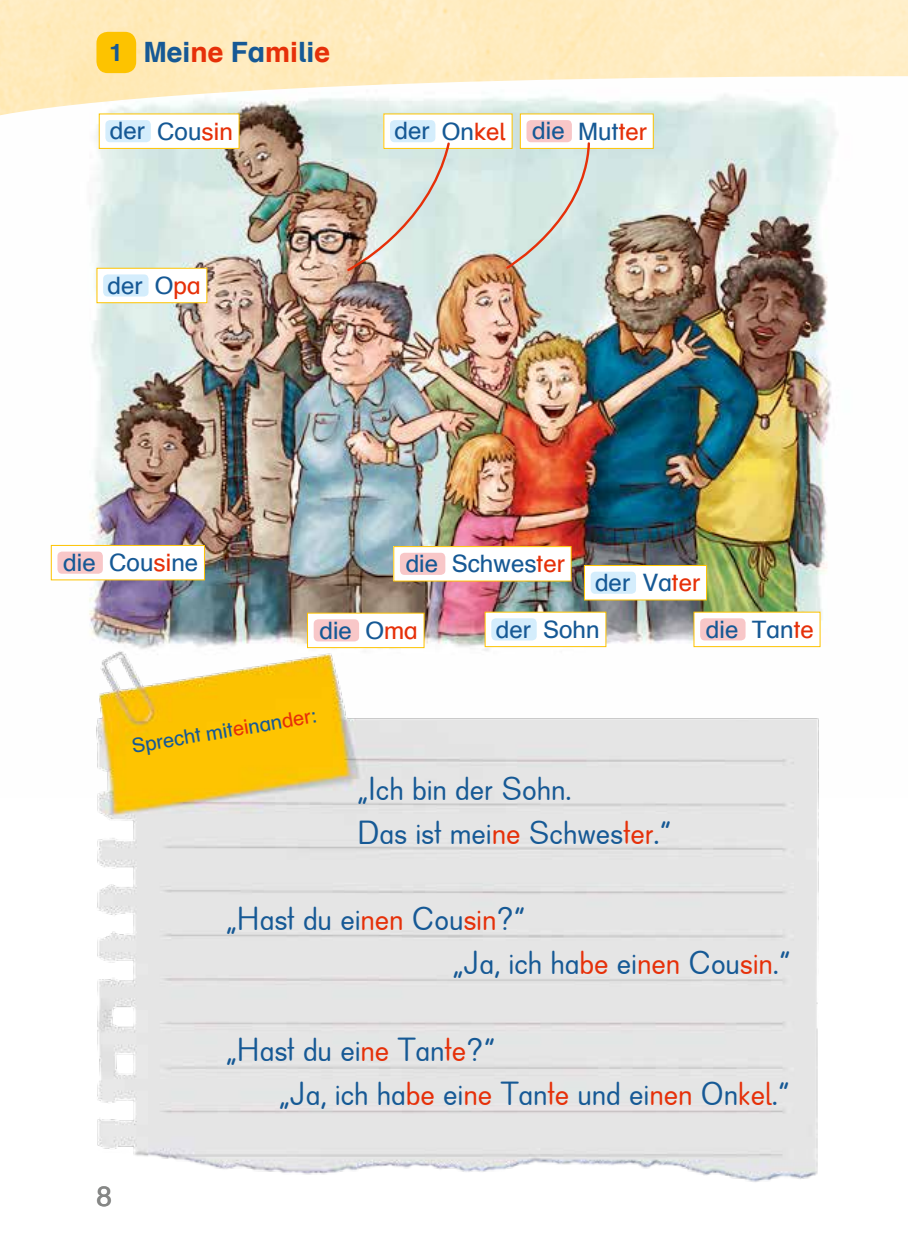
<style>
.page{position:relative;width:908px;height:1248px;background:#fff}
.page>*{position:absolute;margin:0;border:0;box-sizing:border-box;transform-origin:0 0}
.t1{font:300 33px/44px "Fara Rund";color:#165995}
.t2{font:28px "Schulbuch Nord OE Bold";color:#165995}
.t3{font:28px "Schulbuch Nord OE Roman";color:#868786}
.t4{font:24px "Schulbuch Nord OE Roman";color:#165995}
.t5{font:20px "Schulbuch Nord OE Roman";color:#165995}
.s1{font-size:24px}
.s2{color:#e63009}
</style>
<div class="page">
<img style="left:0;top:115px;width:837px;height:514px">
<img style="left:91px;top:629px;width:730px;height:553px">
<img style="left:0;top:0;width:907px;height:115px">
<div style="left:96px;top:32px;width:40px;height:41px;background:#fdc300;border-radius:11px"></div>
<div style="left:99px;top:114px;width:140px;height:34px;background:#fff"></div>
<div style="left:105px;top:120px;width:46px;height:22px;background:#d4edfc;border-radius:5px"></div>
<div style="left:99px;top:113px;width:140px;height:36px;border:1px solid #fdc300"></div>
<div style="left:383px;top:114px;width:129px;height:34px;background:#fff"></div>
<div style="left:390px;top:120px;width:45px;height:22px;background:#d4edfc;border-radius:5px"></div>
<div style="left:97px;top:268px;width:110px;height:35px;background:#fff"></div>
<div style="left:103px;top:274px;width:45px;height:22px;background:#d4edfc;border-radius:5px"></div>
<div style="left:96px;top:268px;width:111px;height:35px;border:1px solid #fdc300"></div>
<div style="left:51px;top:545px;width:153px;height:35px;background:#fff"></div>
<div style="left:57px;top:551px;width:46px;height:22px;background:#f8c7c8;border-radius:5px"></div>
<div style="left:51px;top:545px;width:154px;height:35px;border:1px solid #fdc300"></div>
<div style="left:307px;top:613px;width:117px;height:34px;background:#fff"></div>
<div style="left:313px;top:619px;width:46px;height:22px;background:#f8c7c8;border-radius:5px"></div>
<div style="left:307px;top:612px;width:117px;height:36px;border:1px solid #fdc300"></div>
<div style="left:520px;top:114px;width:133px;height:34px;background:#fff"></div>
<div style="left:526px;top:120px;width:45px;height:22px;background:#f8c7c8;border-radius:5px"></div>
<div style="left:519px;top:113px;width:134px;height:36px;border:1px solid #fdc300"></div>
<div style="left:393px;top:546px;width:178px;height:35px;background:#fff"></div>
<div style="left:400px;top:552px;width:45px;height:23px;background:#f8c7c8;border-radius:5px"></div>
<div style="left:393px;top:546px;width:178px;height:35px;border:1px solid #fdc300"></div>
<div style="left:485px;top:612px;width:120px;height:34px;background:#fff"></div>
<div style="left:491px;top:618px;width:45px;height:22px;background:#d4edfc;border-radius:5px"></div>
<div style="left:484px;top:611px;width:122px;height:36px;border:1px solid #fdc300"></div>
<div style="left:584px;top:565px;width:122px;height:35px;background:#fff"></div>
<div style="left:590px;top:571px;width:45px;height:22px;background:#d4edfc;border-radius:5px"></div>
<div style="left:583px;top:565px;width:123px;height:35px;border:1px solid #fdc300"></div>
<div style="left:693px;top:612px;width:126px;height:34px;background:#fff"></div>
<div style="left:699px;top:618px;width:46px;height:22px;background:#f8c7c8;border-radius:5px"></div>
<div style="left:693px;top:611px;width:127px;height:36px;border:1px solid #fdc300"></div>
<img style="left:345px;top:141px;width:106px;height:132px">
<svg style="left:504px;top:141px;width:87px;height:130px;background:#d4dfd9"></svg>
<p class="t2" style="left:110px;top:35px;width:222px"><span class="s1">1</span> Mei<span class="s2">ne</span> Fa<span class="s2">mi</span>li<span class="s2">e</span></p>
<p class="t4" style="left:110px;top:116px;width:124px">der Cou<span class="s2">sin</span></p>
<p class="t4" style="left:394px;top:116px;width:113px">der On<span class="s2">kel</span></p>
<p class="t4" style="left:532px;top:116px;width:116px">die Mut<span class="s2">ter</span></p>
<p class="t4" style="left:108px;top:270px;width:94px">der O<span class="s2">pa</span></p>
<p class="t4" style="left:63px;top:547px;width:136px">die Cou<span class="s2">si</span>ne</p>
<p class="t4" style="left:405px;top:548px;width:161px">die Schwes<span class="s2">ter</span></p>
<p class="t4" style="left:595px;top:567px;width:107px">der Va<span class="s2">ter</span></p>
<p class="t4" style="left:319px;top:615px;width:100px">die O<span class="s2">ma</span></p>
<p class="t4" style="left:495px;top:614px;width:105px">der Sohn</p>
<p class="t4" style="left:705px;top:614px;width:109px">die Tan<span class="s2">te</span></p>
<p class="t5" style="left:130px;top:734px;width:188px;rotate:-10deg">Sprecht mit<span class="s2">ei</span>nan<span class="s2">der</span>:</p>
<p class="t1" style="left:357px;top:768px;width:315px">„Ich bin der Sohn.<br>Das ist mei<span class="s2">ne</span> Schwes<span class="s2">ter</span>.“</p>
<p class="t1" style="left:452px;top:898px;width:339px;text-indent:-226px">„Hast du ei<span class="s2">nen</span> Cou<span class="s2">sin</span>?“<br>„Ja, ich ha<span class="s2">be</span> ei<span class="s2">nen</span> Cou<span class="s2">sin</span>.“</p>
<p class="t3" style="left:96px;top:1178px;width:17px">8</p>
<p class="t1" style="left:279px;top:1029px;width:511px;text-indent:-53px">„Hast du ei<span class="s2">ne</span> Tan<span class="s2">te</span>?“<br>„Ja, ich ha<span class="s2">be</span> ei<span class="s2">ne</span> Tan<span class="s2">te</span> und ei<span class="s2">nen</span> On<span class="s2">kel</span>.“</p>
</div>
